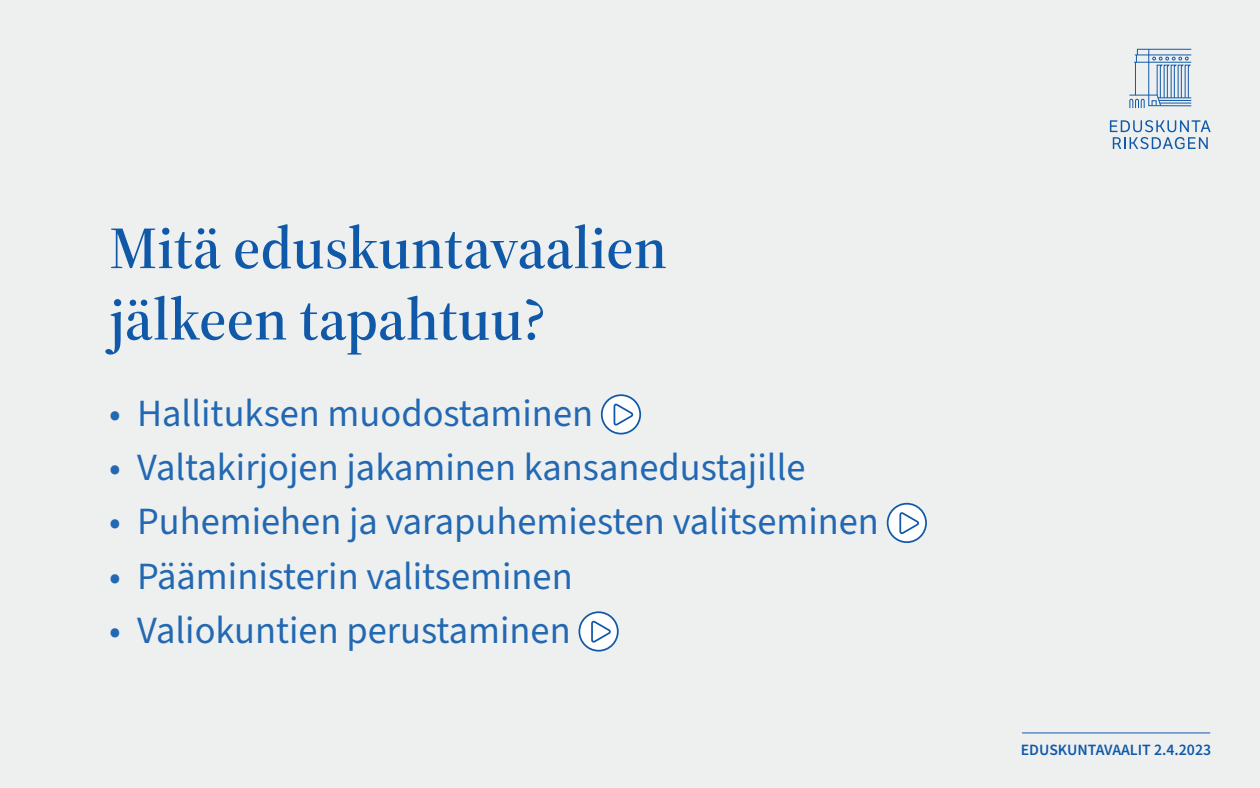
<style>
.page{position:relative;width:1260px;height:788px;background:#eef0f0}
.page>*{position:absolute;margin:0;border:0;box-sizing:border-box;transform-origin:0 0}
.t1{font:600 59.5px/71.4px "Source Serif 4 Display";color:#1059a9}
.t2{font:38.5px "Source Sans 3";color:#2268b2}
.t3{font:600 15.75px "Source Sans 3";color:#1059a9}
</style>
<div class="page">
<hr style="left:1022px;top:732px;width:188px;height:1px;background:#1059a9">
<svg style="left:1129px;top:48px;width:63px;height:61px"></svg>
<svg style="left:1110px;top:120px;width:101px;height:29px"></svg>
<div style="left:602px;top:395px;width:38px;height:38px;background:#fff;border-radius:50%"></div>
<div style="left:601px;top:394px;width:40px;height:40px;border:2px solid #1058a8;border-radius:50%"></div>
<svg style="left:613px;top:403px;width:21px;height:22px"></svg>
<div style="left:888px;top:504px;width:38px;height:38px;background:#fff;border-radius:50%"></div>
<div style="left:887px;top:503px;width:40px;height:40px;border:2px solid #1058a8;border-radius:50%"></div>
<svg style="left:899px;top:512px;width:20px;height:22px"></svg>
<div style="left:579px;top:612px;width:39px;height:38px;background:#fff;border-radius:50%"></div>
<div style="left:578px;top:611px;width:41px;height:40px;border:2px solid #1058a8;border-radius:50%"></div>
<svg style="left:591px;top:620px;width:20px;height:22px"></svg>
<h1 class="t1" style="left:109px;top:212px;width:560px">Mitä eduskuntavaalien jälkeen tapahtuu?</h1>
<p class="t2" style="left:109px;top:387px;width:486px">• Hallituksen muodostaminen</p>
<p class="t2" style="left:109px;top:441px;width:698px">• Valtakirjojen jakaminen kansanedustajille</p>
<p class="t2" style="left:109px;top:496px;width:771px">• Puhemiehen ja varapuhemiesten valitseminen</p>
<p class="t2" style="left:109px;top:550px;width:465px">• Pääministerin valitseminen</p>
<p class="t2" style="left:109px;top:604px;width:463px">• Valiokuntien perustaminen</p>
<p class="t3" style="left:1021px;top:739px;width:192px">EDUSKUNTAVAALIT 2.4.2023</p>
</div>
